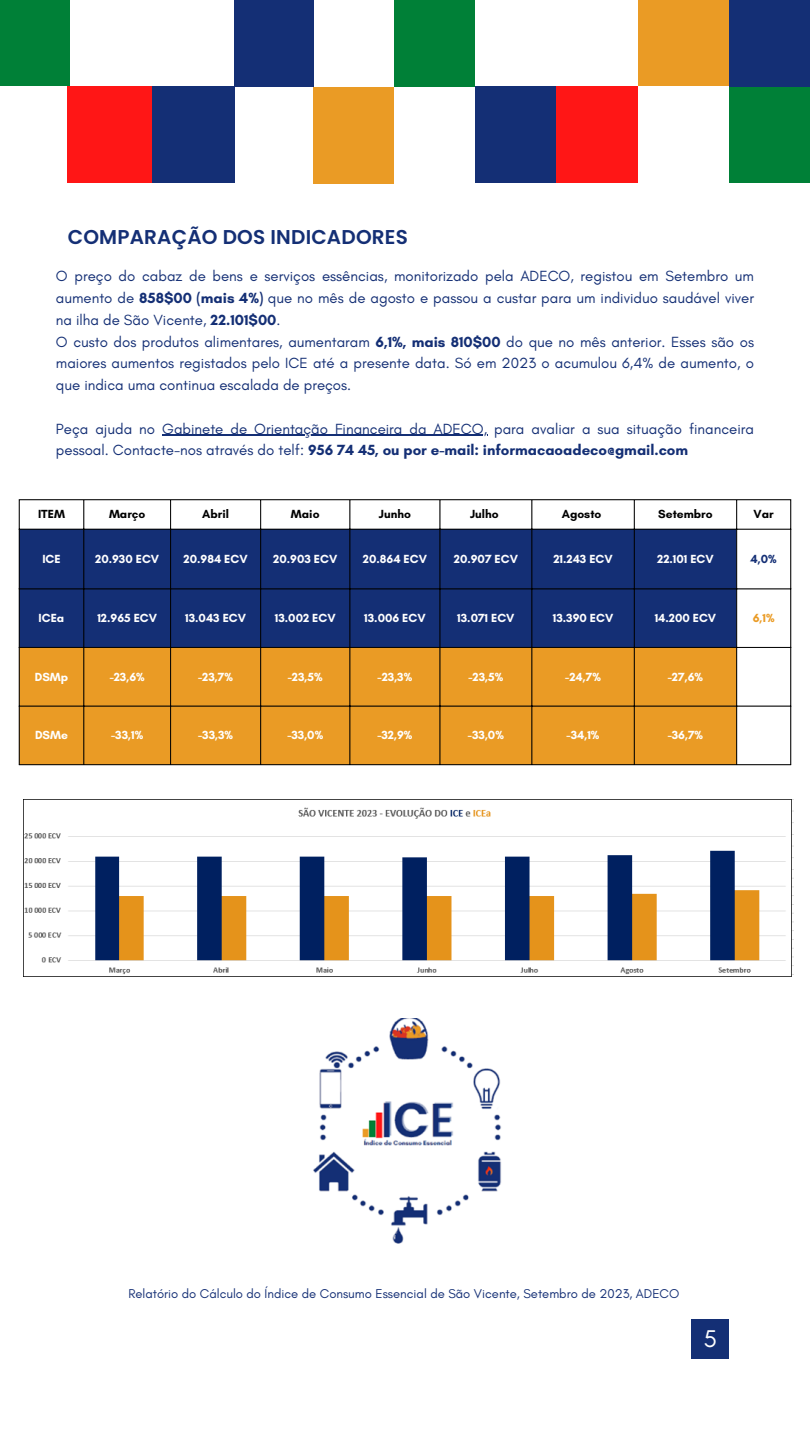
<style>
.page{position:relative;width:810px;height:1440px;background:#fff}
.page>*{position:absolute;margin:0;border:0;box-sizing:border-box;transform-origin:0 0}
.t1{font:24.7px "Glacial Indifference";color:#fff}
.t2{font:600 20px "Poppins";letter-spacing:.01em;color:#142f75}
.t3{font:15px/21.8px "Glacial Indifference";color:#142f75;text-align:justify}
.t4{font:13px "Glacial Indifference";color:#142f75}
.t5{font:700 12px "Glacial Indifference";color:#fff}
.t6{font:700 12px "Glacial Indifference";color:#000}
.t7{font:700 12px "Glacial Indifference";color:#142f75}
.t8{font:700 12px "Glacial Indifference";color:#ea9b25}
.s1{font-weight:700}
</style>
<div class="page">
<div style="left:729px;top:86px;width:81px;height:97px;background:#008037"></div>
<div style="left:555px;top:86px;width:82px;height:97px;background:#ff1616"></div>
<div style="left:394px;top:0;width:80px;height:86px;background:#008037"></div>
<div style="left:729px;top:0;width:81px;height:86px;background:#142f75"></div>
<div style="left:150px;top:86px;width:85px;height:97px;background:#142f75"></div>
<div style="left:314px;top:87px;width:80px;height:96px;background:#ea9b25"></div>
<div style="left:234px;top:0;width:80px;height:86px;background:#142f75"></div>
<div style="left:67px;top:86px;width:85px;height:97px;background:#ff1616"></div>
<div style="left:0;top:0;width:70px;height:86px;background:#008037"></div>
<div style="left:475px;top:86px;width:80px;height:97px;background:#142f75"></div>
<div style="left:638px;top:0;width:91px;height:86px;background:#ea9b25"></div>
<img style="left:313px;top:1018px;width:189px;height:226px">
<div style="left:692px;top:1319px;width:37px;height:40px;background:#142f75"></div>
<div style="left:20px;top:530px;width:716px;height:117px;background:#142f75"></div>
<svg style="left:737px;top:530px;width:53px;height:234px"></svg>
<div style="left:20px;top:648px;width:716px;height:116px;background:#ea9b25"></div>
<hr style="left:19px;top:500px;width:1px;height:264px;background:#000">
<hr style="left:83px;top:500px;width:1px;height:264px;background:#000">
<hr style="left:170px;top:500px;width:1px;height:264px;background:#000">
<hr style="left:260px;top:500px;width:1px;height:264px;background:#000">
<hr style="left:350px;top:500px;width:1px;height:264px;background:#000">
<hr style="left:440px;top:500px;width:1px;height:264px;background:#000">
<hr style="left:532px;top:500px;width:1px;height:264px;background:#000">
<hr style="left:634px;top:500px;width:1px;height:264px;background:#000">
<hr style="left:736px;top:500px;width:1px;height:264px;background:#000">
<hr style="left:790px;top:500px;width:1px;height:264px;background:#000">
<hr style="left:19px;top:499px;width:772px;height:1px;background:#000">
<hr style="left:19px;top:529px;width:772px;height:1px;background:#000">
<hr style="left:19px;top:589px;width:772px;height:1px;background:#000">
<hr style="left:19px;top:647px;width:772px;height:1px;background:#000">
<hr style="left:19px;top:706px;width:772px;height:1px;background:#000">
<hr style="left:19px;top:764px;width:772px;height:1px;background:#000">
<img style="left:23px;top:800px;width:770px;height:176px">
<hr style="left:162px;top:434px;width:325px;height:2px;background:#142f75">
<p class="t2" style="left:68px;top:223px;width:342px">COMPARAÇÃO DOS INDICADORES</p>
<p class="t3" style="left:56px;top:265px;width:700px">O preço do cabaz de bens e serviços essências, monitorizado pela ADECO, registou em Setembro um aumento de <span class="s1">858$00 (mais 4%)</span> que no mês de agosto e passou a custar para um individuo saudável viver na ilha de São Vicente, <span class="s1">22.101$00</span>.</p>
<p class="t3" style="left:56px;top:331px;width:700px">O custo dos produtos alimentares, aumentaram <span class="s1">6,1%, mais 810$00</span> do que no mês anterior. Esses são os maiores aumentos registados pelo ICE até a presente data. Só em 2023 o acumulou 6,4% de aumento, o que indica uma continua escalada de preços.</p>
<p class="t3" style="left:56px;top:418px;width:700px">Peça ajuda no Gabinete de Orientação Financeira da ADECO, para avaliar a sua situação financeira pessoal. Contacte-nos através do telf: <span class="s1">956 74 45, ou por e-mail: informacaoadeco@gmail.com</span></p>
<p class="t6" style="left:38px;top:507px;width:28px">ITEM</p>
<p class="t6" style="left:109px;top:507px;width:38px">Março</p>
<p class="t6" style="left:202px;top:507px;width:28px">Abril</p>
<p class="t6" style="left:291px;top:507px;width:30px">Maio</p>
<p class="t6" style="left:379px;top:507px;width:34px">Junho</p>
<p class="t6" style="left:470px;top:507px;width:30px">Julho</p>
<p class="t6" style="left:562px;top:507px;width:41px">Agosto</p>
<p class="t6" style="left:658px;top:507px;width:56px">Setembro</p>
<p class="t6" style="left:754px;top:507px;width:22px">Var</p>
<p class="t5" style="left:42px;top:551px;width:20px">ICE</p>
<p class="t5" style="left:95px;top:551px;width:65px">20.930 ECV</p>
<p class="t5" style="left:184px;top:551px;width:66px">20.984 ECV</p>
<p class="t5" style="left:273px;top:551px;width:65px">20.903 ECV</p>
<p class="t5" style="left:363px;top:551px;width:66px">20.864 ECV</p>
<p class="t5" style="left:454px;top:551px;width:66px">20.907 ECV</p>
<p class="t5" style="left:553px;top:551px;width:61px">21.243 ECV</p>
<p class="t5" style="left:657px;top:551px;width:58px">22.101 ECV</p>
<p class="t7" style="left:751px;top:551px;width:28px">4,0%</p>
<p class="t5" style="left:39px;top:611px;width:27px">ICEa</p>
<p class="t5" style="left:97px;top:611px;width:61px">12.965 ECV</p>
<p class="t5" style="left:185px;top:611px;width:62px">13.043 ECV</p>
<p class="t5" style="left:275px;top:611px;width:62px">13.002 ECV</p>
<p class="t5" style="left:364px;top:611px;width:63px">13.006 ECV</p>
<p class="t5" style="left:457px;top:611px;width:59px">13.071 ECV</p>
<p class="t5" style="left:553px;top:611px;width:62px">13.390 ECV</p>
<p class="t5" style="left:655px;top:611px;width:63px">14.200 ECV</p>
<p class="t8" style="left:753px;top:611px;width:23px">6,1%</p>
<p class="t5" style="left:35px;top:669px;width:35px">DSMp</p>
<p class="t5" style="left:110px;top:669px;width:37px">-23,6%</p>
<p class="t5" style="left:198px;top:669px;width:36px">-23,7%</p>
<p class="t5" style="left:288px;top:669px;width:36px">-23,5%</p>
<p class="t5" style="left:378px;top:669px;width:36px">-23,3%</p>
<p class="t5" style="left:469px;top:669px;width:36px">-23,5%</p>
<p class="t5" style="left:565px;top:669px;width:37px">-24,7%</p>
<p class="t5" style="left:668px;top:669px;width:37px">-27,6%</p>
<p class="t5" style="left:35px;top:728px;width:35px">DSMe</p>
<p class="t5" style="left:111px;top:728px;width:34px">-33,1%</p>
<p class="t5" style="left:198px;top:728px;width:36px">-33,3%</p>
<p class="t5" style="left:287px;top:728px;width:37px">-33,0%</p>
<p class="t5" style="left:377px;top:728px;width:37px">-32,9%</p>
<p class="t5" style="left:468px;top:728px;width:37px">-33,0%</p>
<p class="t5" style="left:567px;top:728px;width:34px">-34,1%</p>
<p class="t5" style="left:668px;top:728px;width:37px">-36,7%</p>
<p class="t4" style="left:128px;top:1286px;width:552px">Relatório do Cálculo do Índice de Consumo Essencial de São Vicente, Setembro de 2023, ADECO</p>
<p class="t1" style="left:703px;top:1323px;width:15px">5</p>
</div>
